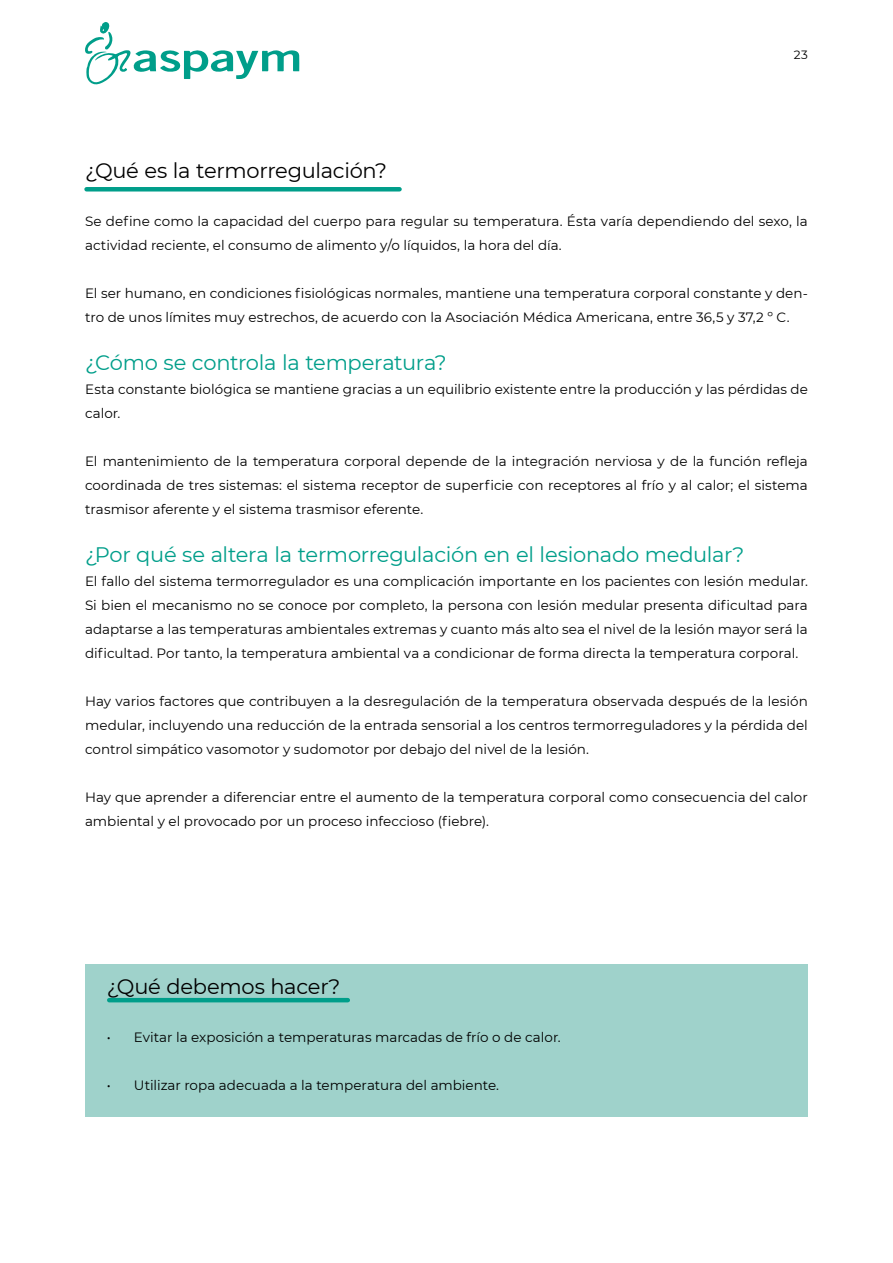
<style>
.page{position:relative;width:893px;height:1263px;background:#fff}
.page>*{position:absolute;margin:0;border:0;box-sizing:border-box;transform-origin:0 0}
.t1{font:21px "Montserrat";letter-spacing:-.015em;color:#009e8a}
.t2{font:21px "Montserrat";letter-spacing:-.015em;color:#000}
.t3{font:13.5px/24px "Montserrat";color:#000}
.t4{font:12px "Montserrat";color:#000}
</style>
<div class="page">
<hr style="left:87px;top:187px;width:313px;height:4px;background:#009e8a">
<div style="left:85px;top:964px;width:723px;height:152px;background:#9fd2cb"></div>
<hr style="left:109px;top:998px;width:239px;height:4px;background:#009e8a">
<svg style="left:85px;top:22px;width:214px;height:63px"></svg>
<p class="t4" style="left:794px;top:46px;width:16px">23</p>
<h1 class="t2" style="left:85px;top:156px;width:304px">¿Qué es la termorregulación?</h1>
<p class="t3" style="left:85px;top:209px;width:724px">Se define como la capacidad del cuerpo para regular su temperatura. Ésta varía dependiendo del sexo, la actividad reciente, el consumo de alimento y/o líquidos, la hora del día.</p>
<p class="t3" style="left:85px;top:281px;width:724px">El ser humano, en condiciones fisiológicas normales, mantiene una temperatura corporal constante y den&shy;tro de unos límites muy estrechos, de acuerdo con la Asociación Médica Americana, entre 36,5 y 37,2 º C.</p>
<h1 class="t1" style="left:85px;top:348px;width:363px">¿Cómo se controla la temperatura?</h1>
<p class="t3" style="left:85px;top:377px;width:724px">Esta constante biológica se mantiene gracias a un equilibrio existente entre la producción y las pérdidas de calor.</p>
<p class="t3" style="left:85px;top:449px;width:724px;text-align:justify">El mantenimiento de la temperatura corporal depende de la integración nerviosa y de la función refleja coordinada de tres sistemas: el sistema receptor de superficie con receptores al frío y al calor; el sistema trasmisor aferente y el sistema trasmisor eferente.</p>
<h1 class="t1" style="left:85px;top:540px;width:661px">¿Por qué se altera la termorregulación en el lesionado medular?</h1>
<p class="t3" style="left:85px;top:569px;width:724px;text-align:justify">El fallo del sistema termorregulador es una complicación importante en los pacientes con lesión medular.<br>Si bien el mecanismo no se conoce por completo, la persona con lesión medular presenta dificultad para adaptarse a las temperaturas ambientales extremas y cuanto más alto sea el nivel de la lesión mayor será la dificultad. Por tanto, la temperatura ambiental va a condicionar de forma directa la temperatura corporal.</p>
<p class="t3" style="left:85px;top:689px;width:724px;text-align:justify">Hay varios factores que contribuyen a la desregulación de la temperatura observada después de la lesión medular, incluyendo una reducción de la entrada sensorial a los centros termorreguladores y la pérdida del control simpático vasomotor y sudomotor por debajo del nivel de la lesión.</p>
<p class="t3" style="left:85px;top:785px;width:724px">Hay que aprender a diferenciar entre el aumento de la temperatura corporal como consecuencia del calor ambiental y el provocado por un proceso infeccioso (fiebre).</p>
<h1 class="t2" style="left:107px;top:972px;width:235px">¿Qué debemos hacer?</h1>
<p class="t3" style="left:107px;top:1025px;width:455px">• Evitar la exposición a temperaturas marcadas de frío o de calor.</p>
<p class="t3" style="left:107px;top:1073px;width:394px">• Utilizar ropa adecuada a la temperatura del ambiente.</p>
</div>
